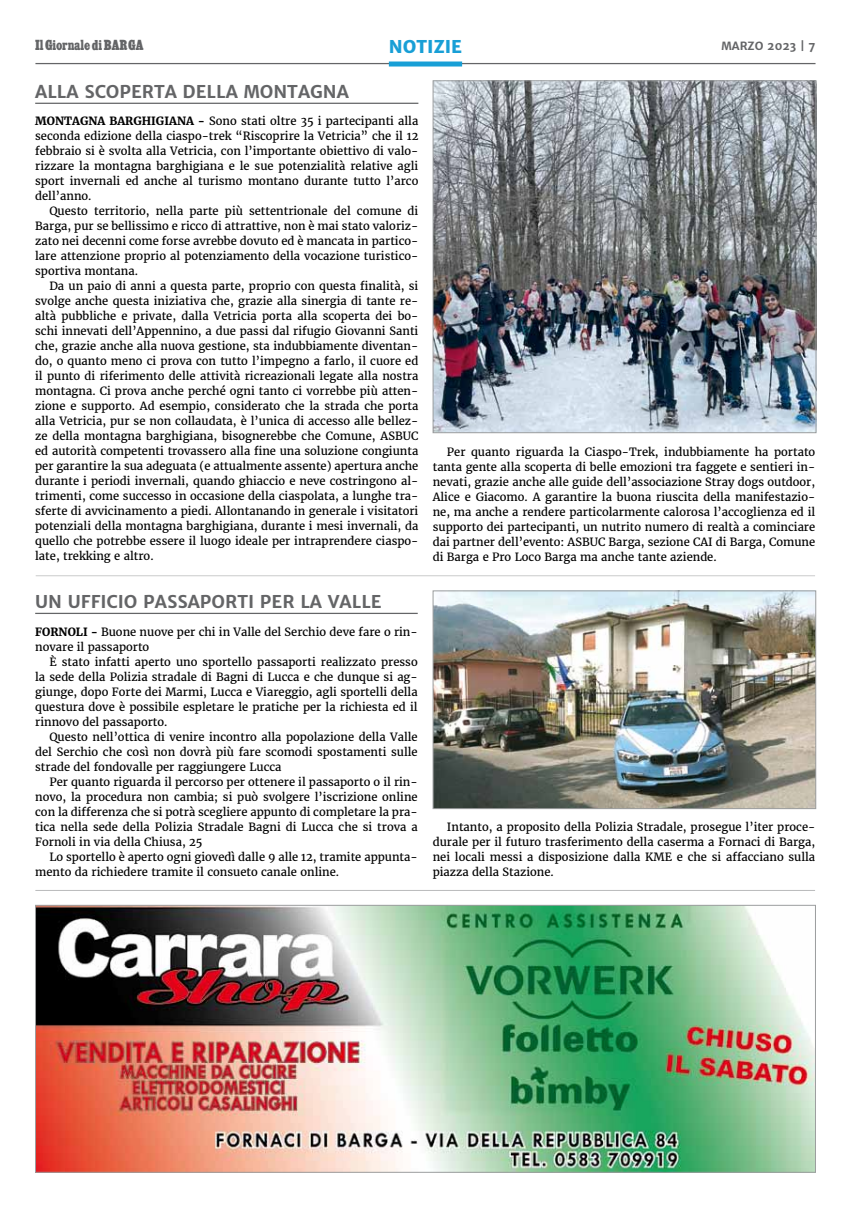
<style>
.page{position:relative;width:851px;height:1205px;background:#fff}
.page>*{position:absolute;margin:0;border:0;box-sizing:border-box;transform-origin:0 0}
.t1{font:700 17.5px "Merriweather Sans";color:#646567}
.t2{font:800 17.5px "Merriweather Sans";color:#189fd6}
.t3{font:11.25px/15px "Merriweather";color:#000;text-align:justify}
.t4{font:11.25px "Cairo";color:#646567}
.t5{font:700 11.25px "Merriweather Sans";color:#646567}
.s1{font-weight:700}
</style>
<div class="page">
<hr style="left:35px;top:63px;width:780px;height:1px;background:#646567">
<div style="left:389px;top:62px;width:73px;height:5px;background:#189fd6"></div>
<img style="left:37px;top:907px;width:776px;height:263px">
<div style="left:35px;top:905px;width:780px;height:267px;border:1px solid #9c9e9f"></div>
<hr style="left:35px;top:103px;width:383px;height:1px;background:#646567">
<hr style="left:35px;top:613px;width:382px;height:1px;background:#646567">
<hr style="left:34px;top:888px;width:781px;height:3px;background:#003882;opacity:.5">
<hr style="left:34px;top:573px;width:781px;height:4px;background:#003882;opacity:.5">
<img style="left:434px;top:592px;width:380px;height:215px">
<div style="left:432px;top:590px;width:384px;height:219px;border:1px solid #9c9e9f"></div>
<img style="left:434px;top:82px;width:380px;height:349px">
<div style="left:432px;top:80px;width:384px;height:353px;border:1px solid #9c9e9f"></div>
<p class="t4" style="left:35px;top:40px;width:110px">Il Giornale di BARGA</p>
<h1 class="t2" style="left:389px;top:36px;width:75px">NOTIZIE</h1>
<p class="t5" style="left:721px;top:39px;width:95px">MARZO 2023 | 7</p>
<h1 class="t1" style="left:35px;top:81px;width:313px">ALLA SCOPERTA DELLA MONTAGNA</h1>
<p class="t3" style="left:35px;top:114px;width:384px"><span class="s1">MONTAGNA BARGHIGIANA -</span> Sono stati oltre 35 i partecipanti alla seconda edizione della ciaspo-trek “Riscoprire la Vetricia” che il 12 febbraio si è svolta alla Vetricia, con l’importante obiettivo di valo&shy;rizzare la montagna barghigiana e le sue potenzialità relative agli sport invernali ed anche al turismo montano durante tutto l’arco dell’anno.</p>
<p class="t3" style="left:35px;top:204px;width:384px;text-indent:14px">Questo territorio, nella parte più settentrionale del comune di Barga, pur se bellissimo e ricco di attrattive, non è mai stato valoriz&shy;zato nei decenni come forse avrebbe dovuto ed è mancata in partico&shy;lare attenzione proprio al potenziamento della vocazione turistico&shy;sportiva montana.</p>
<p class="t3" style="left:35px;top:279px;width:384px;text-indent:14px">Da un paio di anni a questa parte, proprio con questa finalità, si svolge anche questa iniziativa che, grazie alla sinergia di tante re&shy;altà pubbliche e private, dalla Vetricia porta alla scoperta dei bo&shy;schi innevati dell’Appennino, a due passi dal rifugio Giovanni Santi che, grazie anche alla nuova gestione, sta indubbiamente diventan&shy;do, o quanto meno ci prova con tutto l’impegno a farlo, il cuore ed il punto di riferimento delle attività ricreazionali legate alla nostra montagna. Ci prova anche perché ogni tanto ci vorrebbe più atten&shy;zione e supporto. Ad esempio, considerato che la strada che porta alla Vetricia, pur se non collaudata, è l’unica di accesso alle bellez&shy;ze della montagna barghigiana, bisognerebbe che Comune, ASBUC ed autorità competenti trovassero alla fine una soluzione congiunta per garantire la sua adeguata (e attualmente assente) apertura anche durante i periodi invernali, quando ghiaccio e neve costringono al&shy;trimenti, come successo in occasione della ciaspolata, a lunghe tra&shy;sferte di avvicinamento a piedi. Allontanando in generale i visitatori potenziali della montagna barghigiana, durante i mesi invernali, da quello che potrebbe essere il luogo ideale per intraprendere ciaspo&shy;late, trekking e altro.</p>
<h1 class="t1" style="left:35px;top:591px;width:132px">UN UFFI CIO PASSA</h1>
<h1 class="t1" style="left:200px;top:591px;width:181px">PORTI PER LA VALLE</h1>
<p class="t3" style="left:35px;top:624px;width:384px"><span class="s1">FORNOLI -</span> Buone nuove per chi in Valle del Serchio deve fare o rin&shy;novare il passaporto</p>
<p class="t3" style="left:35px;top:654px;width:384px;text-indent:14px">È stato infatti aperto uno sportello passaporti realizzato presso la sede della Polizia stradale di Bagni di Lucca e che dunque si ag&shy;giunge, dopo Forte dei Marmi, Lucca e Viareggio, agli sportelli della questura dove è possibile espletare le pratiche per la richiesta ed il rinnovo del passaporto.</p>
<p class="t3" style="left:35px;top:729px;width:384px;text-indent:14px">Questo nell’ottica di venire incontro alla popolazione della Valle del Serchio che così non dovrà più fare scomodi spostamenti sulle strade del fondovalle per raggiungere Lucca</p>
<p class="t3" style="left:35px;top:774px;width:384px;text-indent:14px">Per quanto riguarda il percorso per ottenere il passaporto o il rin&shy;novo, la procedura non cambia; si può svolgere l’iscrizione online con la differenza che si potrà scegliere appunto di completare la pra&shy;tica nella sede della Polizia Stradale Bagni di Lucca che si trova a Fornoli in via della Chiusa, 25</p>
<p class="t3" style="left:35px;top:849px;width:384px;text-indent:14px">Lo sportello è aperto ogni giovedì dalle 9 alle 12, tramite appunta&shy;mento da richiedere tramite il consueto canale online.</p>
<p class="t3" style="left:432px;top:444px;width:384px;text-indent:14px">Per quanto riguarda la Ciaspo-Trek, indubbiamente ha portato tanta gente alla scoperta di belle emozioni tra faggete e sentieri in&shy;nevati, grazie anche alle guide dell’associazione Stray dogs outdoor, Alice e Giacomo. A garantire la buona riuscita della manifestazio&shy;ne, ma anche a rendere particolarmente calorosa l’accoglienza ed il supporto dei partecipanti, un nutrito numero di realtà a cominciare dai partner dell’evento: ASBUC Barga, sezione CAI di Barga, Comune di Barga e Pro Loco Barga ma anche tante aziende.</p>
<p class="t3" style="left:432px;top:819px;width:384px;text-indent:14px">Intanto, a proposito della Polizia Stradale, prosegue l’iter proce&shy;durale per il futuro trasferimento della caserma a Fornaci di Barga, nei locali messi a disposizione dalla KME e che si affacciano sulla piazza della Stazione.</p>
</div>
